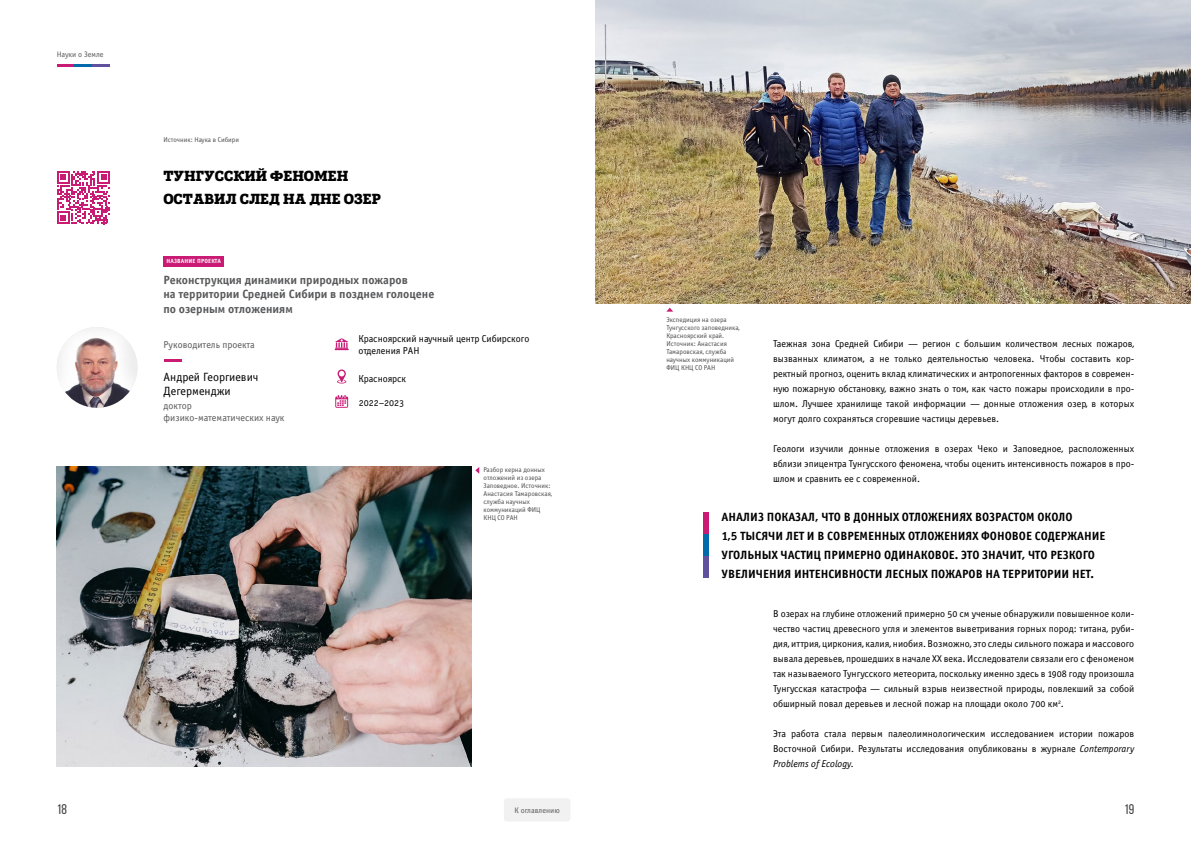
<style>
.page{position:relative;width:1191px;height:842px;background:#fff}
.page>*{position:absolute;margin:0;border:0;box-sizing:border-box;transform-origin:0 0}
.t1{font:14px/23px "Posterizer KG";color:#000}
.t2{font:14px "Bebas Neue";color:#414042}
.t3{font:12px/19px "Officina Sans Bold C";color:#000}
.t4{font:12px/14.4px "Officina Sans Bold C";color:#58595b}
.t5{font:12px/14px "Officina Sans Book OSC";color:#000}
.t6{font:10px/15px "Officina Sans Book OSC";color:#000;text-align:justify}
.t7{font:10px/12px "Officina Sans Book OSC";color:#58595b}
.t8{font:8px "Officina Sans Book OSC";color:#58595b}
.t9{font:7px/8px "Officina Sans Book OSC";color:#4d4d4f}
.t10{font:6px "Officina Sans Bold C";letter-spacing:.025em;color:#fff}
.s1{font-style:italic}
</style>
<div class="page">
<svg style="left:57px;top:65px;width:53px;height:2px"></svg>
<div style="left:504px;top:799px;width:66px;height:22px;background:#f1f1f2;border-radius:3px"></div>
<svg style="left:335px;top:395px;width:13px;height:13px"></svg>
<img style="left:57px;top:327px;width:80px;height:81px;border-radius:40px">
<svg style="left:335px;top:338px;width:14px;height:12px"></svg>
<svg style="left:337px;top:369px;width:9px;height:14px"></svg>
<img style="left:57px;top:467px;width:414px;height:300px">
<div style="left:164px;top:256px;width:60px;height:10px;background:#c91a74"></div>
<svg style="left:164px;top:360px;width:18px;height:2px"></svg>
<div style="left:703px;top:512px;width:5px;height:22px;background:#c91a74"></div>
<div style="left:703px;top:534px;width:5px;height:22px;background:#006aaa"></div>
<div style="left:703px;top:556px;width:5px;height:22px;background:#5f519d"></div>
<svg style="left:57px;top:171px;width:53px;height:53px"></svg>
<svg style="left:475px;top:467px;width:4px;height:7px"></svg>
<img style="left:595px;top:0;width:596px;height:303px">
<svg style="left:666px;top:308px;width:7px;height:4px"></svg>
<p class="t8" style="left:57px;top:50px;width:48px">Науки о Земле</p>
<p class="t9" style="left:163px;top:136px;width:77px">Источник: Наука в Сибири</p>
<h1 class="t1" style="left:163px;top:165px;width:219px">ТУНГУССКИЙ ФЕНОМЕН<br>ОСТАВИЛ СЛЕД НА ДНЕ ОЗЕР</h1>
<p class="t10" style="left:166px;top:258px;width:56px">НАЗВАНИЕ ПРОЕКТА</p>
<p class="t4" style="left:163px;top:273px;width:272px">Реконструкция динамики природных пожаров<br>на территории Средней Сибири в позднем голоцене по озерным отложениям</p>
<p class="t6" style="left:358px;top:333px;width:172px;line-height:12px">Красноярский научный центр Сибирского отделения РАН</p>
<p class="t6" style="left:358px;top:371px;width:49px">Красноярск</p>
<p class="t6" style="left:359px;top:395px;width:47px">2022–2023</p>
<p class="t9" style="left:666px;top:316px;width:75px">Экспедиция на озера<br>Тунгусского заповедника,<br>Красноярский край.<br>Источник: Анастасия<br>Тамаровская, служба научных коммуникаций<br>ФИЦ КНЦ СО РАН</p>
<p class="t7" style="left:164px;top:339px;width:93px">Руководитель проекта</p>
<p class="t6" style="left:773px;top:336px;width:363px">Таежная зона Средней Сибири — регион с большим количеством лесных пожаров, вызванных климатом, а не только деятельностью человека. Чтобы составить кор&shy;ректный прогноз, оценить вклад климатических и антропогенных факторов в современ&shy;ную пожарную обстановку, важно знать о том, как часто пожары происходили в про&shy;шлом. Лучшее хранилище такой информации — донные отложения озер, в которых могут долго сохраняться сгоревшие частицы деревьев.</p>
<p class="t6" style="left:773px;top:441px;width:363px">Геологи изучили донные отложения в озерах Чеко и Заповедное, расположенных вблизи эпицентра Тунгусского феномена, чтобы оценить интенсивность пожаров в про&shy;шлом и сравнить ее с современной.</p>
<p class="t5" style="left:164px;top:370px;width:96px">Андрей Георгиевич<br>Дегерменджи</p>
<p class="t7" style="left:164px;top:400px;width:122px">доктор физико-математических наук</p>
<p class="t9" style="left:483px;top:466px;width:70px">Разбор керна донных отложений из озера<br>Заповедное. Источник:<br>Анастасия Тамаровская, служба научных коммуникаций ФИЦ<br>КНЦ СО РАН</p>
<p class="t3" style="left:721px;top:507px;width:385px">АНАЛИЗ ПОКАЗАЛ, ЧТО В ДОННЫХ ОТЛОЖЕНИЯХ ВОЗРАСТОМ ОКОЛО<br>1,5 ТЫСЯЧИ ЛЕТ И В СОВРЕМЕННЫХ ОТЛОЖЕНИЯХ ФОНОВОЕ СОДЕРЖАНИЕ УГОЛЬНЫХ ЧАСТИЦ ПРИМЕРНО ОДИНАКОВОЕ. ЭТО ЗНАЧИТ, ЧТО РЕЗКОГО УВЕЛИЧЕНИЯ ИНТЕНСИВНОСТИ ЛЕСНЫХ ПОЖАРОВ НА ТЕРРИТОРИИ НЕТ.</p>
<p class="t6" style="left:773px;top:606px;width:363px">В озерах на глубине отложений примерно 50 см ученые обнаружили повышенное коли&shy;чество частиц древесного угля и элементов выветривания горных пород: титана, руби&shy;дия, иттрия, циркония, калия, ниобия. Возможно, это следы сильного пожара и массового вывала деревьев, прошедших в начале ХХ века. Исследователи связали его с феноменом так называемого Тунгусского метеорита, поскольку именно здесь в 1908 году произошла Тунгусская катастрофа — сильный взрыв неизвестной природы, повлекший за собой обширный повал деревьев и лесной пожар на площади около 700 км<sup>2</sup>.</p>
<p class="t6" style="left:773px;top:726px;width:363px">Эта работа стала первым палеолимнологическим исследованием истории пожаров Восточной Сибири. Результаты исследования опубликованы в журнале <span class="s1">Contemporary Problems of Ecology.</span></p>
<h1 class="t2" style="left:57px;top:802px;width:12px">18</h1>
<p class="t8" style="left:514px;top:806px;width:47px">К оглавлению</p>
<h1 class="t2" style="left:1124px;top:802px;width:12px">19</h1>
</div>
